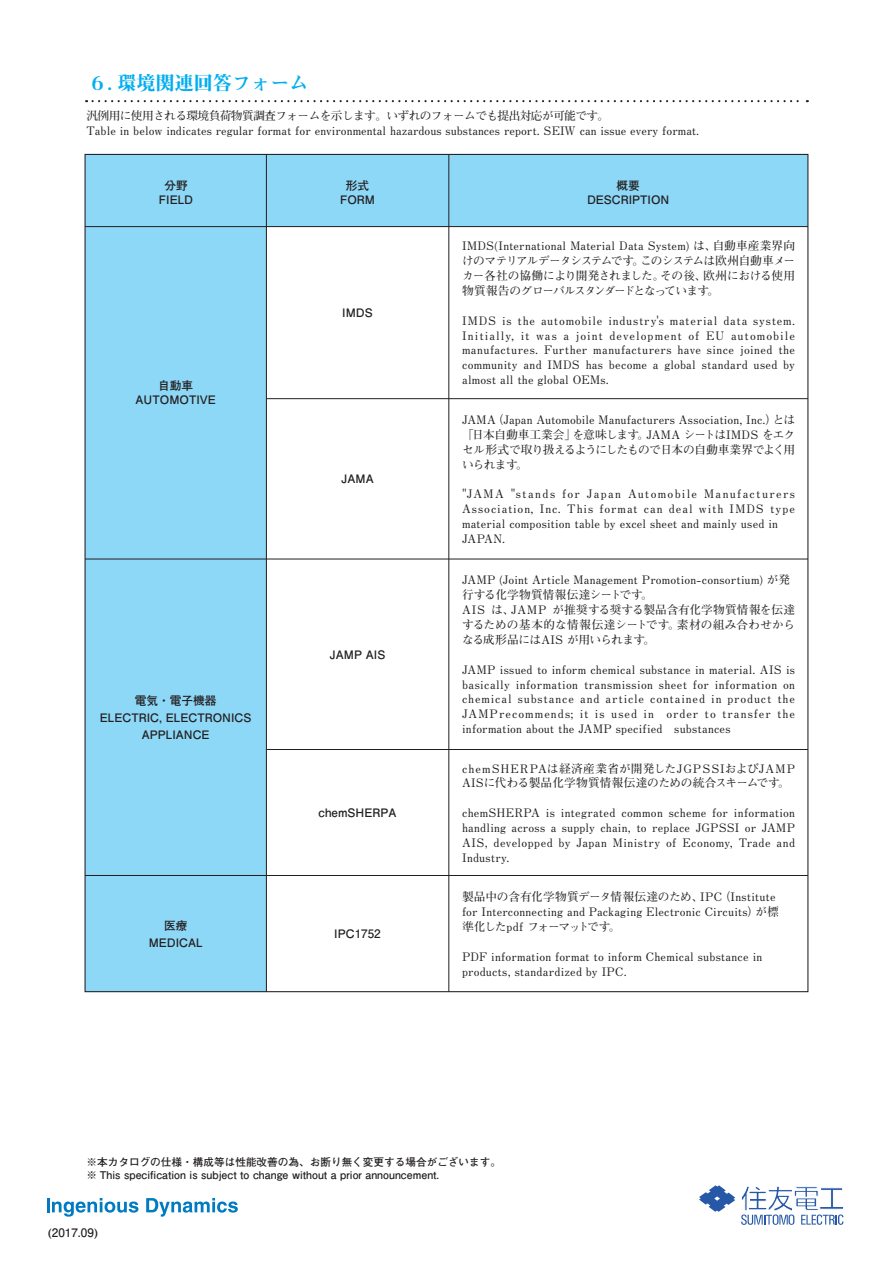
<style>
.page{position:relative;width:893px;height:1263px;background:#fff}
.page>*{position:absolute;margin:0;border:0;box-sizing:border-box;transform-origin:0 0}
.t1{font:19.2px "Midashi Min Pro MA31";color:#00aeef}
.ノーマル{font:700 11.7px/14.9px "Futo Min A101 Pro";letter-spacing:.005em;color:#231f20;text-align:justify}
.ノーマル-2{font:700 11.7px "Futo Go B101 Pro";color:#231f20}
.ノーマル-3{font:700 11.7px "Futo Min A101 Pro";letter-spacing:-.05em;color:#231f20}
.ノーマル-4{font:700 11.7px "Futo Min A101 Pro";letter-spacing:-.105em;color:#231f20}
.ノーマル-5{font:700 11.7px "Futo Go B101 Upr";color:#231f20}
.t2{font:700 10.65px/13.8px "Futo Go B101 Upr";color:#231f20}
</style>
<div class="page">
<svg style="left:47px;top:1198px;width:91px;height:19px"></svg>
<svg style="left:146px;top:1198px;width:92px;height:18px"></svg>
<svg style="left:699px;top:1185px;width:36px;height:27px"></svg>
<svg style="left:741px;top:1186px;width:103px;height:39px"></svg>
<svg style="left:86px;top:100px;width:722px;height:2px"></svg>
<div style="left:85px;top:154px;width:182px;height:73px;background:#8dd7f7"></div>
<div style="left:266px;top:154px;width:183px;height:73px;background:#8dd7f7"></div>
<div style="left:449px;top:154px;width:359px;height:73px;background:#8dd7f7"></div>
<div style="left:85px;top:226px;width:181px;height:333px;background:#8dd7f7"></div>
<div style="left:85px;top:559px;width:181px;height:317px;background:#8dd7f7"></div>
<div style="left:85px;top:876px;width:181px;height:116px;background:#8dd7f7"></div>
<hr style="left:85px;top:226px;width:723px;height:1px;background:#231f20">
<hr style="left:266px;top:749px;width:542px;height:1px;background:#231f20">
<hr style="left:266px;top:398px;width:542px;height:1px;background:#231f20">
<hr style="left:85px;top:559px;width:723px;height:1px;background:#231f20">
<hr style="left:266px;top:154px;width:1px;height:838px;background:#231f20">
<hr style="left:449px;top:154px;width:1px;height:838px;background:#231f20">
<hr style="left:85px;top:875px;width:723px;height:1px;background:#231f20">
<p class="t1" style="left:88px;top:68px;width:222px">６. 環境関連回答フォーム</p>
<p class="ノーマル-3" style="left:87px;top:106px;width:524px">汎例用に使用される環境負荷物質調査フォームを示します。いずれのフォームでも提出対応が可能です。</p>
<p class="ノーマル" style="left:87px;top:121px;width:614px">Table in below indicates regular format for environmental hazardous substances report. SEIW can issue every format.</p>
<p class="ノーマル-2" style="left:164px;top:176px;width:25px">分野</p>
<p class="ノーマル-2" style="left:159px;top:190px;width:36px">FIELD</p>
<p class="ノーマル-2" style="left:158px;top:376px;width:37px">自動車</p>
<p class="ノーマル-2" style="left:136px;top:390px;width:82px">AUTOMOTIVE</p>
<p class="ノーマル-2" style="left:135px;top:691px;width:83px">電気・電子機器</p>
<p class="ノーマル-2" style="left:100px;top:708px;width:153px">ELECTRIC, ELECTRONICS</p>
<p class="ノーマル-2" style="left:142px;top:725px;width:69px">APPLIANCE</p>
<p class="ノーマル-2" style="left:164px;top:916px;width:25px">医療</p>
<p class="ノーマル-2" style="left:149px;top:933px;width:55px">MEDICAL</p>
<p class="ノーマル-2" style="left:346px;top:176px;width:25px">形式</p>
<p class="ノーマル-2" style="left:340px;top:190px;width:37px">FORM</p>
<p class="ノーマル-2" style="left:342px;top:303px;width:32px">IMDS</p>
<p class="ノーマル-2" style="left:341px;top:470px;width:34px">JAMA</p>
<p class="ノーマル-2" style="left:330px;top:645px;width:57px">JAMP AIS</p>
<p class="ノーマル-2" style="left:318px;top:803px;width:79px">chemSHERPA</p>
<p class="ノーマル-2" style="left:334px;top:925px;width:48px">IPC1752</p>
<p class="ノーマル-2" style="left:617px;top:176px;width:25px">概要</p>
<p class="ノーマル-2" style="left:587px;top:190px;width:84px">DESCRIPTION</p>
<p class="ノーマル" style="left:462px;top:237px;width:335px">IMDS(International Material Data System) は、自動車産業界向けのマテリアルデータシステムです。このシステムは欧州自動車メーカー各社の協働により開発されました。その後、欧州における使用物質報告のグローバルスタンダードとなっています。</p>
<p class="ノーマル" style="left:462px;top:311px;width:335px">IMDS is the automobile industry's material data system.<br>Initially, it was a joint development of EU automobile manufactures. Further manufacturers have since joined the community and IMDS has become a global standard used by almost all the global OEMs.</p>
<p class="ノーマル" style="left:462px;top:411px;width:334px">JAMA（Japan Automobile Manufacturers Association, Inc.）とは「日本自動車工業会」を意味します。JAMA シートはIMDS をエクセル形式で取り扱えるようにしたもので日本の自動車業界でよく用いられます。</p>
<p class="ノーマル" style="left:462px;top:485px;width:334px">"JAMA "stands for Japan Automobile Manufacturers Association, Inc. This format can deal with IMDS type material composition table by excel sheet and mainly used in</p>
<p class="ノーマル" style="left:462px;top:530px;width:45px">JAPAN.</p>
<p class="ノーマル" style="left:462px;top:571px;width:330px">JAMP (Joint Article Management Promotion-consortium) が発</p>
<p class="ノーマル" style="left:462px;top:586px;width:192px">行する化学物質情報伝達シートです。</p>
<p class="ノーマル" style="left:462px;top:601px;width:334px">AIS は、JAMP が推奨する奨する製品含有化学物質情報を伝達するための基本的な情報伝達シートです。素材の組み合わせからなる成形品にはAIS が用いられます。</p>
<p class="ノーマル" style="left:462px;top:660px;width:335px">JAMP issued to inform chemical substance in material. AIS is basically information transmission sheet for information on chemical substance and article contained in product the JAMPrecommends; it is used in　order to transfer the information about the JAMP specified　substances</p>
<p class="ノーマル" style="left:462px;top:759px;width:334px">chemSHERPAは経済産業省が開発したJGPSSIおよびJAMP<br>AISに代わる製品化学物質情報伝達のための統合スキームです。</p>
<p class="ノーマル" style="left:462px;top:804px;width:334px">chemSHERPA is integrated common scheme for information handling across a supply chain, to replace JGPSSI or JAMP AIS, developped by Japan Ministry of Economy, Trade and Industry.</p>
<p class="ノーマル" style="left:462px;top:888px;width:315px">製品中の含有化学物質データ情報伝達のため、IPC（Institute</p>
<p class="ノーマル" style="left:462px;top:903px;width:318px">for Interconnecting and Packaging Electronic Circuits）が標</p>
<p class="ノーマル-4" style="left:462px;top:917px;width:160px">準化したpdf フォーマットです。</p>
<p class="ノーマル" style="left:462px;top:947px;width:302px">PDF information format to inform Chemical substance in</p>
<p class="ノーマル" style="left:462px;top:962px;width:166px">products, standardized by IPC.</p>
<p class="t2" style="left:87px;top:1154px;width:416px">※本カタログの仕様・構成等は性能改善の為、お断り無く変更する場合がございます。※ This specification is subject to change without a prior announcement.</p>
<p class="ノーマル-5" style="left:48px;top:1223px;width:51px">(2017.09)</p>
</div>
